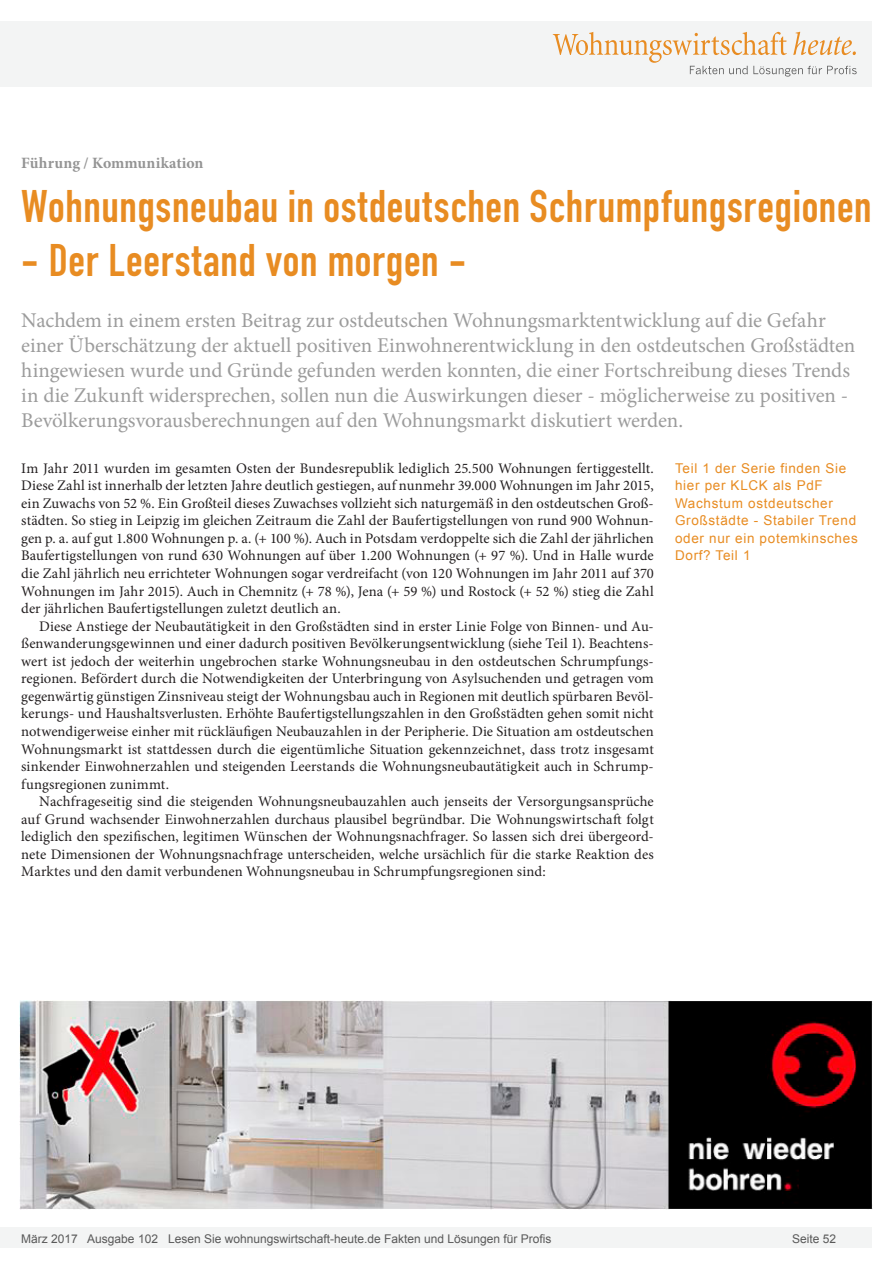
<style>
.page{position:relative;width:893px;height:1263px;background:#fff}
.page>*{position:absolute;margin:0;border:0;box-sizing:border-box;transform-origin:0 0}
.t1{font:45px "DIN Engschrift";letter-spacing:.015em;color:#e88c22}
.t2{font:21px/25.2px "Minion Pro";letter-spacing:-.005em;color:#9c9c9c}
.t3{font:700 15.75px "Minion Pro";letter-spacing:.01em;color:#949494}
.t4{font:14.7px/17.5px "Minion Pro";letter-spacing:.005em;color:#231f20;text-align:justify}
.t5{font:13.5px/17.5px "Arial";letter-spacing:.05em;color:#e88c22}
.t6{font:12px "Arial";color:#595959}
</style>
<div class="page">
<div style="left:0;top:1227px;width:872px;height:20px;background:#f3f4f4"></div>
<div style="left:0;top:21px;width:872px;height:66px;background:#f3f4f4"></div>
<svg style="left:553px;top:32px;width:304px;height:45px"></svg>
<img style="left:19px;top:1000px;width:853px;height:210px">
<p class="t3" style="left:21px;top:152px;width:184px">Führung / Kommunikation</p>
<h1 class="t1" style="left:21px;top:180px;width:852px">Wohnungsneubau in ostdeutschen Schrumpfungsregionen</h1>
<h1 class="t1" style="left:21px;top:234px;width:447px">- Der Leerstand von morgen -</h1>
<p class="t2" style="left:21px;top:307px;width:836px">Nachdem in einem ersten Beitrag zur ostdeutschen Wohnungsmarktentwicklung auf die Gefahr einer Überschätzung der aktuell positiven Einwohnerentwicklung in den ostdeutschen Großstädten hingewiesen wurde und Gründe gefunden werden konnten, die einer Fortschreibung dieses Trends in die Zukunft widersprechen, sollen nun die Auswirkungen dieser - möglicherweise zu positiven - Bevölkerungsvorausberechnungen auf den Wohnungsmarkt diskutiert werden.</p>
<p class="t4" style="left:21px;top:459px;width:634px">Im Jahr 2011 wurden im gesamten Osten der Bundesrepublik lediglich 25.500 Wohnungen fertiggestellt.<br>Diese Zahl ist innerhalb der letzten Jahre deutlich gestiegen, auf nunmehr 39.000 Wohnungen im Jahr 2015, ein Zuwachs von 52 %. Ein Großteil dieses Zuwachses vollzieht sich naturgemäß in den ostdeutschen Groß&shy;städten. So stieg in Leipzig im gleichen Zeitraum die Zahl der Baufertigstellungen von rund 900 Wohnun&shy;gen p. a. auf gut 1.800 Wohnungen p. a. (+ 100 %). Auch in Potsdam verdoppelte sich die Zahl der jährlichen Baufertigstellungen von rund 630 Wohnungen auf über 1.200 Wohnungen (+ 97 %). Und in Halle wurde die Zahl jährlich neu errichteter Wohnungen sogar verdreifacht (von 120 Wohnungen im Jahr 2011 auf 370<br>Wohnungen im Jahr 2015). Auch in Chemnitz (+ 78 %), Jena (+ 59 %) und Rostock (+ 52 %) stieg die Zahl der jährlichen Baufertigstellungen zuletzt deutlich an.</p>
<p class="t4" style="left:21px;top:617px;width:634px;text-indent:18px">Diese Anstiege der Neubautätigkeit in den Großstädten sind in erster Linie Folge von Binnen- und Au&shy;ßenwanderungsgewinnen und einer dadurch positiven Bevölkerungsentwicklung (siehe Teil 1). Beachtens&shy;wert ist jedoch der weiterhin ungebrochen starke Wohnungsneubau in den ostdeutschen Schrumpfungs&shy;regionen. Befördert durch die Notwendigkeiten der Unterbringung von Asylsuchenden und getragen vom gegenwärtig günstigen Zinsniveau steigt der Wohnungsbau auch in Regionen mit deutlich spürbaren Bevöl&shy;kerungs- und Haushaltsverlusten. Erhöhte Baufertigstellungszahlen in den Großstädten gehen somit nicht notwendigerweise einher mit rückläufigen Neubauzahlen in der Peripherie. Die Situation am ostdeutschen Wohnungsmarkt ist stattdessen durch die eigentümliche Situation gekennzeichnet, dass trotz insgesamt sinkender Einwohnerzahlen und steigenden Leerstands die Wohnungsneubautätigkeit auch in Schrump&shy;fungsregionen zunimmt.</p>
<p class="t4" style="left:21px;top:793px;width:634px;text-indent:18px">Nachfrageseitig sind die steigenden Wohnungsneubauzahlen auch jenseits der Versorgungsansprüche auf Grund wachsender Einwohnerzahlen durchaus plausibel begründbar. Die Wohnungswirtschaft folgt lediglich den spezifischen, legitimen Wünschen der Wohnungsnachfrager. So lassen sich drei übergeord&shy;nete Dimensionen der Wohnungsnachfrage unterscheiden, welche ursächlich für die starke Reaktion des Marktes und den damit verbundenen Wohnungsneubau in Schrumpfungsregionen sind:</p>
<p class="t5" style="left:675px;top:459px;width:184px">Teil 1 der Serie finden Sie hier per KLCK als PdF<br>Wachstum ostdeutscher<br>Großstädte - Stabiler Trend oder nur ein potemkinsches<br>Dorf? Teil 1</p>
<p class="t6" style="left:21px;top:1230px;width:532px">März 2017 Ausgabe 102 Lesen Sie wohnungswirtschaft-heute.de Fakten und Lösungen für Profis</p>
<p class="t6" style="left:792px;top:1231px;width:46px">Seite 52</p>
</div>
